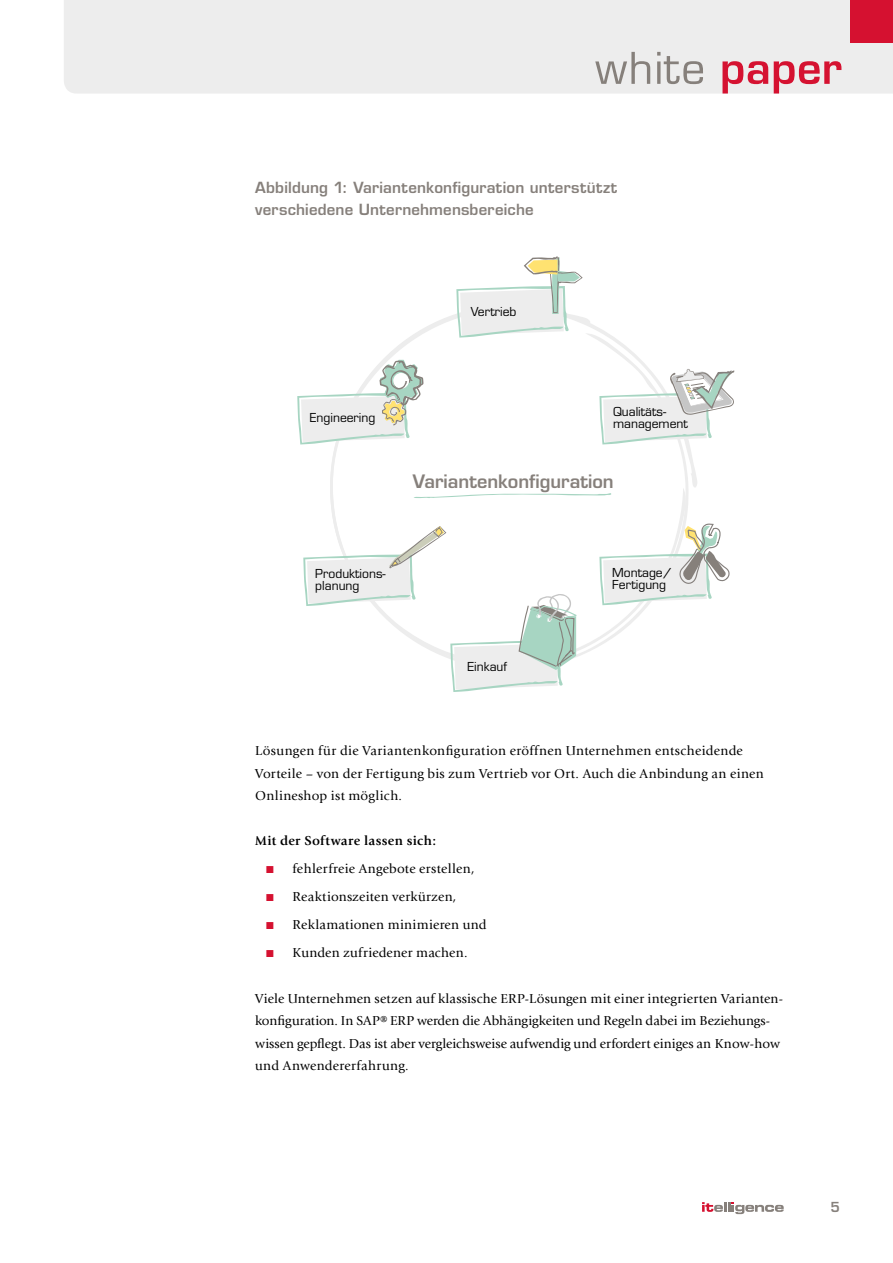
<style>
.page{position:relative;width:893px;height:1263px;background:#fff}
.page>*{position:absolute;margin:0;border:0;box-sizing:border-box;transform-origin:0 0}
.t1{font:600 18.15px "Eurostile LTCE";color:#86807b}
.t2{font:600 15px/22.5px "Eurostile LTCE";letter-spacing:.015em;color:#86807b}
.t3{font:13.5px/22.5px "Giovanni LTCE";letter-spacing:.015em;color:#000}
.t4{font:700 13.5px "Giovanni LTCE";letter-spacing:.025em;color:#000}
.t5{font:600 13.5px "Eurostile LTCE";color:#86807b}
.t6{font:500 12px/12px "Eurostile LTCE";color:#000}
.s1{font-family:"Arial";font-size:15px;color:#d51130}
</style>
<div class="page">
<div style="left:64px;top:0;width:829px;height:94px;background:#ededed"></div>
<svg style="left:702px;top:1202px;width:82px;height:12px"></svg>
<div style="left:850px;top:0;width:43px;height:43px;background:#d51130"></div>
<svg style="left:595px;top:52px;width:55px;height:32px;background:#d0cfcd"></svg>
<svg style="left:657px;top:52px;width:46px;height:32px"></svg>
<svg style="left:722px;top:61px;width:46px;height:33px;background:#e28d9b"></svg>
<svg style="left:774px;top:61px;width:67px;height:33px;background:#e49aa5"></svg>
<svg style="left:383px;top:314px;width:258px;height:46px"></svg>
<svg style="left:297px;top:360px;width:437px;height:332px"></svg>
<svg style="left:456px;top:256px;width:127px;height:82px"></svg>
<p class="t2" style="left:255px;top:176px;width:364px">Abbildung 1: Variantenkonfiguration unterstützt verschiedene Unternehmensbereiche</p>
<p class="t6" style="left:471px;top:305px;width:47px">Vertrieb</p>
<p class="t6" style="left:310px;top:412px;width:67px">Engineering</p>
<p class="t6" style="left:613px;top:406px;width:76px">Qualitäts&shy;management</p>
<h1 class="t1" style="left:413px;top:470px;width:202px">Variantenkonfiguration</h1>
<p class="t6" style="left:315px;top:568px;width:72px">Produktions&shy;planung</p>
<p class="t6" style="left:467px;top:660px;width:41px">Einkauf</p>
<p class="t6" style="left:612px;top:567px;width:61px">Montage/<br>Fertigung</p>
<p class="t3" style="left:255px;top:740px;width:510px">Lösungen für die Variantenkonfiguration eröffnen Unternehmen entscheidende<br>Vorteile – von der Fertigung bis zum Vertrieb vor Ort. Auch die Anbindung an einen<br>Onlineshop ist möglich.</p>
<p class="t4" style="left:255px;top:833px;width:182px">Mit der Software lassen sich:</p>
<p class="t3" style="left:266px;top:858px;width:211px"><span class="s1">■</span> fehlerfreie Angebote erstellen,</p>
<p class="t3" style="left:266px;top:886px;width:192px"><span class="s1">■</span> Reaktionszeiten verkürzen,</p>
<p class="t3" style="left:266px;top:914px;width:222px"><span class="s1">■</span> Reklamationen minimieren und</p>
<p class="t3" style="left:266px;top:942px;width:203px"><span class="s1">■</span> Kunden zufriedener machen.</p>
<p class="t3" style="left:255px;top:987px;width:529px">Viele Unternehmen setzen auf klassische ERP-Lösungen mit einer integrierten Varianten&shy;konfiguration. In SAP® ERP werden die Abhängigkeiten und Regeln dabei im Beziehungs&shy;wissen gepflegt. Das ist aber vergleichsweise aufwendig und erfordert einiges an Know-how und Anwendererfahrung.</p>
<p class="t5" style="left:831px;top:1199px;width:11px">5</p>
</div>
